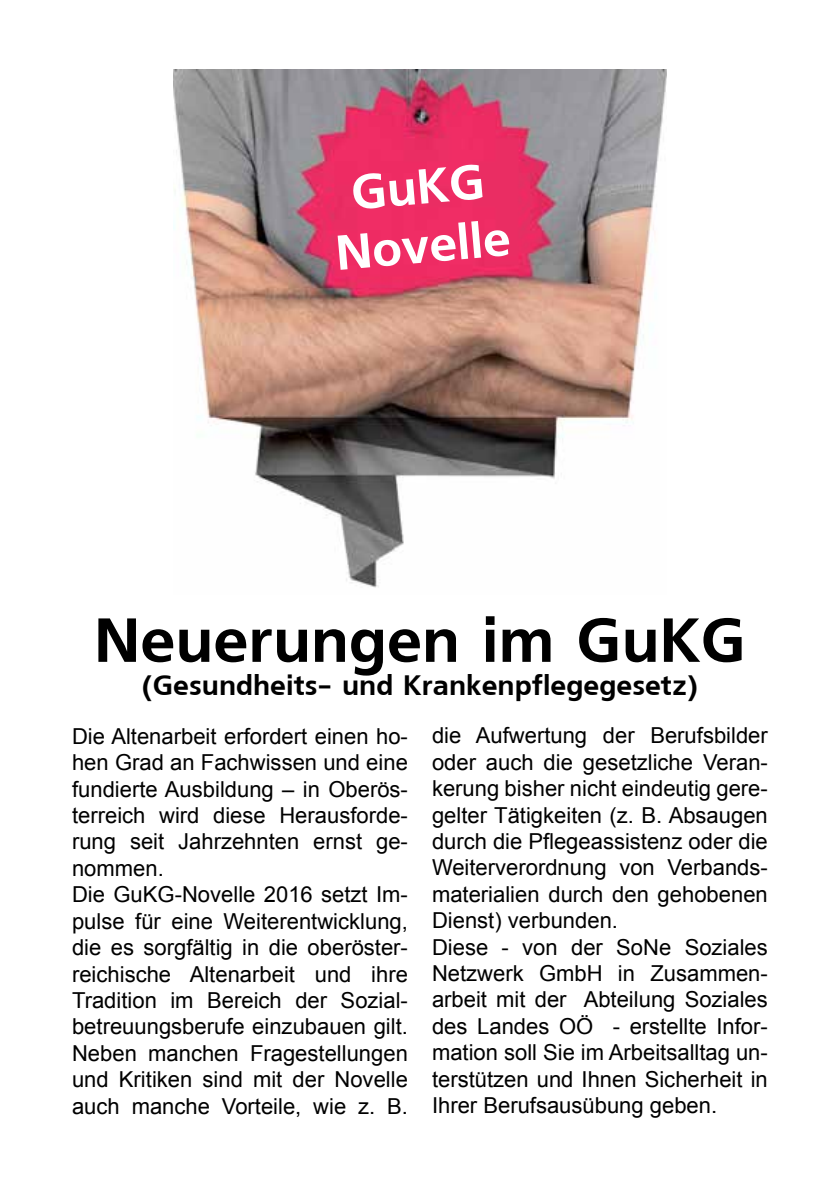
<style>
.page{position:relative;width:840px;height:1191px;background:#fff}
.page>*{position:absolute;margin:0;border:0;box-sizing:border-box;transform-origin:0 0}
.t1{font:700 62px "Free Set";color:#000}
.t2{font:700 49px/58.8px "Free Set";color:#fff;text-align:center}
.t3{font:700 28px "Free Set";color:#000}
.t4{font:22px/26.4px "Arial";color:#000}
</style>
<div class="page">
<img style="left:173px;top:69px;width:493px;height:519px">
<h2 class="t2" style="left:328px;top:167px;width:177px;rotate:-5deg">GuKG<br>Novelle</h2>
<h1 class="t1" style="left:94px;top:605px;width:653px">Neuerungen im GuKG</h1>
<p class="t3" style="left:142px;top:670px;width:556px">(Gesundheits- und Krankenpflegegesetz)</p>
<p class="t4" style="left:432px;top:722px;width:337px">die Aufwertung der Berufsbilder oder auch die gesetzliche Veran&shy;kerung bisher nicht eindeutig gere&shy;gelter Tätigkeiten (z. B. Absaugen durch die Pflegeassistenz oder die<br>Weiterverordnung von Verbands&shy;materialien durch den gehobenen<br>Dienst) verbunden.<br>Diese - von der SoNe Soziales<br>Netzwerk GmbH in Zusammen&shy;arbeit mit der Abteilung Soziales des Landes OÖ - erstellte Infor&shy;mation soll Sie im Arbeitsalltag un&shy;terstützen und Ihnen Sicherheit in<br>Ihrer Berufsausübung geben.</p>
<p class="t4" style="left:72px;top:723px;width:337px">Die Altenarbeit erfordert einen ho&shy;hen Grad an Fachwissen und eine fundierte Ausbildung – in Oberös&shy;terreich wird diese Herausforde&shy;rung seit Jahrzehnten ernst ge&shy;nommen.<br>Die GuKG-Novelle 2016 setzt Im&shy;pulse für eine Weiterentwicklung, die es sorgfältig in die oberöster&shy;reichische Altenarbeit und ihre<br>Tradition im Bereich der Sozial&shy;betreuungsberufe einzubauen gilt.<br>Neben manchen Fragestellungen und Kritiken sind mit der Novelle auch manche Vorteile, wie z. B.</p>
</div>
